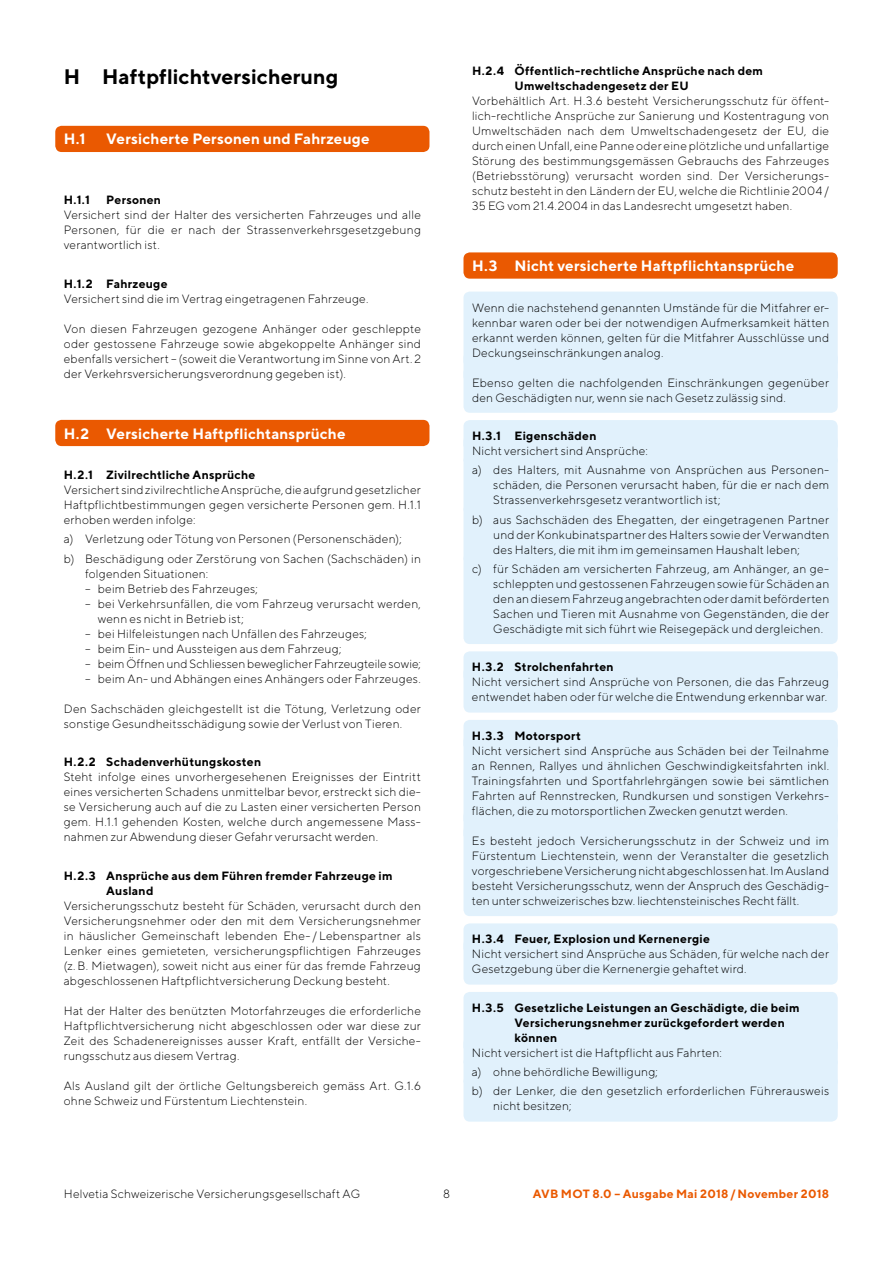
<style>
.page{position:relative;width:893px;height:1263px;background:#fff}
.page>*{position:absolute;margin:0;border:0;box-sizing:border-box;transform-origin:0 0}
.t1{font:700 21px "TT Norms";color:#000}
.t2{font:700 15px "TT Norms";letter-spacing:.01em;color:#fff}
.t3{font:300 12px/15px "TT Norms";letter-spacing:.015em;color:#000;text-align:justify}
.t4{font:700 12px/15px "TT Norms";letter-spacing:.02em;color:#000}
.t5{font:700 12px "TT Norms";letter-spacing:.02em;color:#ea5901}
</style>
<div class="page">
<div style="left:55px;top:126px;width:374px;height:26px;background:#ea5901;border-radius:6px"></div>
<div style="left:55px;top:420px;width:374px;height:26px;background:#ea5901;border-radius:6px"></div>
<div style="left:463px;top:252px;width:375px;height:27px;background:#ea5901;border-radius:6px"></div>
<div style="left:463px;top:292px;width:375px;height:76px;background:#e1f1fc;border-radius:6px"></div>
<div style="left:463px;top:352px;width:375px;height:31px;background:#e1f1fc;border-radius:6px"></div>
<div style="left:463px;top:367px;width:375px;height:46px;background:#e1f1fc;border-radius:6px"></div>
<div style="left:463px;top:420px;width:375px;height:31px;background:#e1f1fc;border-radius:6px"></div>
<div style="left:463px;top:435px;width:375px;height:31px;background:#e1f1fc;border-radius:6px"></div>
<div style="left:463px;top:454px;width:375px;height:61px;background:#e1f1fc;border-radius:6px"></div>
<div style="left:463px;top:504px;width:375px;height:61px;background:#e1f1fc;border-radius:6px"></div>
<div style="left:463px;top:553px;width:375px;height:91px;background:#e1f1fc;border-radius:6px"></div>
<div style="left:463px;top:651px;width:375px;height:31px;background:#e1f1fc;border-radius:6px"></div>
<div style="left:463px;top:666px;width:375px;height:46px;background:#e1f1fc;border-radius:6px"></div>
<div style="left:463px;top:720px;width:375px;height:31px;background:#e1f1fc;border-radius:6px"></div>
<div style="left:463px;top:735px;width:375px;height:91px;background:#e1f1fc;border-radius:6px"></div>
<div style="left:463px;top:810px;width:375px;height:31px;background:#e1f1fc;border-radius:6px"></div>
<div style="left:463px;top:825px;width:375px;height:91px;background:#e1f1fc;border-radius:6px"></div>
<div style="left:463px;top:923px;width:375px;height:31px;background:#e1f1fc;border-radius:6px"></div>
<div style="left:463px;top:938px;width:375px;height:46px;background:#e1f1fc;border-radius:6px"></div>
<div style="left:463px;top:992px;width:375px;height:61px;background:#e1f1fc;border-radius:6px"></div>
<div style="left:463px;top:1037px;width:375px;height:31px;background:#e1f1fc;border-radius:6px"></div>
<div style="left:463px;top:1056px;width:375px;height:31px;background:#e1f1fc;border-radius:6px"></div>
<div style="left:463px;top:1075px;width:375px;height:46px;background:#e1f1fc;border-radius:6px"></div>
<h1 class="t1" style="left:64px;top:63px;width:276px">H Haftpflichtversicherung</h1>
<p class="t2" style="left:64px;top:130px;width:23px">H.1</p>
<p class="t2" style="left:106px;top:130px;width:265px">Versicherte Personen und Fahrzeuge</p>
<p class="t4" style="left:64px;top:192px;width:28px">H.1.1</p>
<p class="t4" style="left:106px;top:192px;width:56px">Personen</p>
<p class="t3" style="left:64px;top:207px;width:359px">Versichert sind der Halter des versicherten Fahrzeuges und alle Personen, für die er nach der Strassenverkehrsgesetzgebung verantwortlich ist.</p>
<p class="t4" style="left:64px;top:276px;width:105px">H.1.2 Fahrzeuge</p>
<p class="t3" style="left:64px;top:291px;width:306px">Versichert sind die im Vertrag eingetragenen Fahrzeuge.</p>
<p class="t3" style="left:64px;top:321px;width:359px">Von diesen Fahrzeugen gezogene Anhänger oder geschleppte oder gestossene Fahrzeuge sowie abgekoppelte Anhänger sind ebenfalls versichert – (soweit die Verantwortung im Sinne von Art. 2 der Verkehrsversicherungsverordnung gegeben ist).</p>
<p class="t2" style="left:64px;top:424px;width:283px">H.2 Versicherte Haftpflichtansprüche</p>
<p class="t4" style="left:64px;top:467px;width:193px">H.2.1 Zivilrechtliche Ansprüche</p>
<p class="t3" style="left:64px;top:482px;width:359px">Versichert sind zivilrechtliche Ansprüche, die aufgrund gesetzlicher Haftpflichtbestimmungen gegen versicherte Personen gem. H.1.1 erhoben werden infolge:</p>
<p class="t3" style="left:64px;top:529px;width:359px;line-height:19.2px">a) Verletzung oder Tötung von Personen (Personenschäden);<br>b) Beschädigung oder Zerstörung von Sachen (Sachschäden) in</p>
<p class="t3" style="left:85px;top:566px;width:125px">folgenden Situationen:</p>
<p class="t3" style="left:85px;top:581px;width:174px">– beim Betrieb des Fahrzeuges;</p>
<p class="t3" style="left:98px;top:596px;width:325px;text-indent:-13px">– bei Verkehrsunfällen, die vom Fahrzeug verursacht werden, wenn es nicht in Betrieb ist;</p>
<p class="t3" style="left:85px;top:626px;width:283px">– bei Hilfeleistungen nach Unfällen des Fahrzeuges;</p>
<p class="t3" style="left:85px;top:641px;width:258px">– beim Ein- und Aussteigen aus dem Fahrzeug;</p>
<p class="t3" style="left:85px;top:656px;width:337px">– beim Öffnen und Schliessen beweglicher Fahrzeugteile sowie;</p>
<p class="t3" style="left:85px;top:671px;width:337px">– beim An- und Abhängen eines Anhängers oder Fahrzeuges.</p>
<p class="t3" style="left:64px;top:701px;width:359px">Den Sachschäden gleichgestellt ist die Tötung, Verletzung oder sonstige Gesundheitsschädigung sowie der Verlust von Tieren.</p>
<p class="t4" style="left:64px;top:754px;width:199px">H.2.2 Schadenverhütungskosten</p>
<p class="t3" style="left:64px;top:769px;width:359px">Steht infolge eines unvorhergesehenen Ereignisses der Eintritt eines versicherten Schadens unmittelbar bevor, erstreckt sich die&shy;se Versicherung auch auf die zu Lasten einer versicherten Person gem. H.1.1 gehenden Kosten, welche durch angemessene Mass&shy;nahmen zur Abwendung dieser Gefahr verursacht werden.</p>
<p class="t4" style="left:106px;top:868px;width:288px;text-indent:-43px">H.2.3 Ansprüche aus dem Führen fremder Fahrzeuge im<br>Ausland</p>
<p class="t3" style="left:64px;top:898px;width:359px">Versicherungsschutz besteht für Schäden, verursacht durch den Versicherungsnehmer oder den mit dem Versicherungsnehmer in häuslicher Gemeinschaft lebenden Ehe- / Lebenspartner als Lenker eines gemieteten, versicherungspflichtigen Fahrzeuges (z.B. Mietwagen), soweit nicht aus einer für das fremde Fahrzeug abgeschlossenen Haftpflichtversicherung Deckung besteht.</p>
<p class="t3" style="left:64px;top:1003px;width:359px">Hat der Halter des benützten Motorfahrzeuges die erforderliche Haftpflichtversicherung nicht abgeschlossen oder war diese zur Zeit des Schadenereignisses ausser Kraft, entfällt der Versiche&shy;rungsschutz aus diesem Vertrag.</p>
<p class="t3" style="left:64px;top:1078px;width:359px">Als Ausland gilt der örtliche Geltungsbereich gemäss Art. G.1.6 ohne Schweiz und Fürstentum Liechtenstein.</p>
<p class="t4" style="left:514px;top:63px;width:250px;text-indent:-43px">H.2.4 Öffentlich-rechtliche Ansprüche nach dem<br>Umweltschadengesetz der EU</p>
<p class="t3" style="left:472px;top:93px;width:359px">Vorbehältlich Art. H.3.6 besteht Versicherungsschutz für öffent&shy;lich-rechtliche Ansprüche zur Sanierung und Kostentragung von Umweltschäden nach dem Umweltschadengesetz der EU, die durch einen Unfall, eine Panne oder eine plötzliche und unfallartige Störung des bestimmungsgemässen Gebrauchs des Fahrzeuges (Betriebsstörung) verursacht worden sind. Der Versicherungs&shy;schutz besteht in den Ländern der EU, welche die Richtlinie 2004/ 35 EG vom 21.4.2004 in das Landesrecht umgesetzt haben.</p>
<p class="t2" style="left:472px;top:256px;width:324px">H.3 Nicht versicherte Haftpflichtansprüche</p>
<p class="t3" style="left:472px;top:300px;width:359px">Wenn die nachstehend genannten Umstände für die Mitfahrer er&shy;kennbar waren oder bei der notwendigen Aufmerksamkeit hätten erkannt werden können, gelten für die Mitfahrer Ausschlüsse und Deckungseinschränkungen analog.</p>
<p class="t3" style="left:472px;top:375px;width:359px">Ebenso gelten die nachfolgenden Einschränkungen gegenüber den Geschädigten nur, wenn sie nach Gesetz zulässig sind.</p>
<p class="t4" style="left:472px;top:428px;width:126px">H.3.1 Eigenschäden</p>
<p class="t3" style="left:472px;top:441px;width:358px;line-height:19.2px">Nicht versichert sind Ansprüche:<br>a) des Halters, mit Ausnahme von Ansprüchen aus Personen-</p>
<p class="t3" style="left:493px;top:477px;width:337px">schäden, die Personen verursacht haben, für die er nach dem<br>Strassenverkehrsgesetz verantwortlich ist;</p>
<p class="t3" style="left:493px;top:512px;width:337px;text-indent:-21px">b) aus Sachschäden des Ehegatten, der eingetragenen Partner und der Konkubinatspartner des Halters sowie der Verwandten des Halters, die mit ihm im gemeinsamen Haushalt leben;</p>
<p class="t3" style="left:493px;top:561px;width:337px;text-indent:-21px">c) für Schäden am versicherten Fahrzeug, am Anhänger, an ge&shy;schleppten und gestossenen Fahrzeugen sowie für Schäden an den an diesem Fahrzeug angebrachten oder damit beförderten Sachen und Tieren mit Ausnahme von Gegenständen, die der Geschädigte mit sich führt wie Reisegepäck und dergleichen.</p>
<p class="t4" style="left:472px;top:659px;width:143px">H.3.2 Strolchenfahrten</p>
<p class="t3" style="left:472px;top:674px;width:359px">Nicht versichert sind Ansprüche von Personen, die das Fahrzeug entwendet haben oder für welche die Entwendung erkennbar war.</p>
<p class="t4" style="left:472px;top:728px;width:110px">H.3.3 Motorsport</p>
<p class="t3" style="left:472px;top:743px;width:359px">Nicht versichert sind Ansprüche aus Schäden bei der Teilnahme an Rennen, Rallyes und ähnlichen Geschwindigkeitsfahrten inkl.<br>Trainingsfahrten und Sportfahrlehrgängen sowie bei sämtlichen Fahrten auf Rennstrecken, Rundkursen und sonstigen Verkehrs&shy;flächen, die zu motorsportlichen Zwecken genutzt werden.</p>
<p class="t3" style="left:472px;top:833px;width:359px">Es besteht jedoch Versicherungsschutz in der Schweiz und im Fürstentum Liechtenstein, wenn der Veranstalter die gesetzlich vorgeschriebene Versicherung nicht abgeschlossen hat. Im Ausland besteht Versicherungsschutz, wenn der Anspruch des Geschädig&shy;ten unter schweizerisches bzw. liechtensteinisches Recht fällt.</p>
<p class="t4" style="left:472px;top:931px;width:239px">H.3.4 Feuer, Explosion und Kernenergie</p>
<p class="t3" style="left:472px;top:946px;width:359px">Nicht versichert sind Ansprüche aus Schäden, für welche nach der<br>Gesetzgebung über die Kernenergie gehaftet wird.</p>
<p class="t4" style="left:514px;top:1000px;width:287px;text-indent:-43px">H.3.5 Gesetzliche Leistungen an Geschädigte, die beim<br>Versicherungsnehmer zurückgefordert werden können</p>
<p class="t3" style="left:472px;top:1043px;width:359px;line-height:19.2px;text-align:left">Nicht versichert ist die Haftpflicht aus Fahrten:<br>a) ohne behördliche Bewilligung;<br>b) der Lenker, die den gesetzlich erforderlichen Führerausweis</p>
<p class="t3" style="left:493px;top:1098px;width:80px">nicht besitzen;</p>
<p class="t3" style="left:64px;top:1186px;width:298px">Helvetia Schweizerische Versicherungsgesellschaft AG</p>
<p class="t3" style="left:443px;top:1186px;width:8px">8</p>
<p class="t5" style="left:533px;top:1186px;width:298px">AVB MOT 8.0 – Ausgabe Mai 2018/ November 2018</p>
</div>
